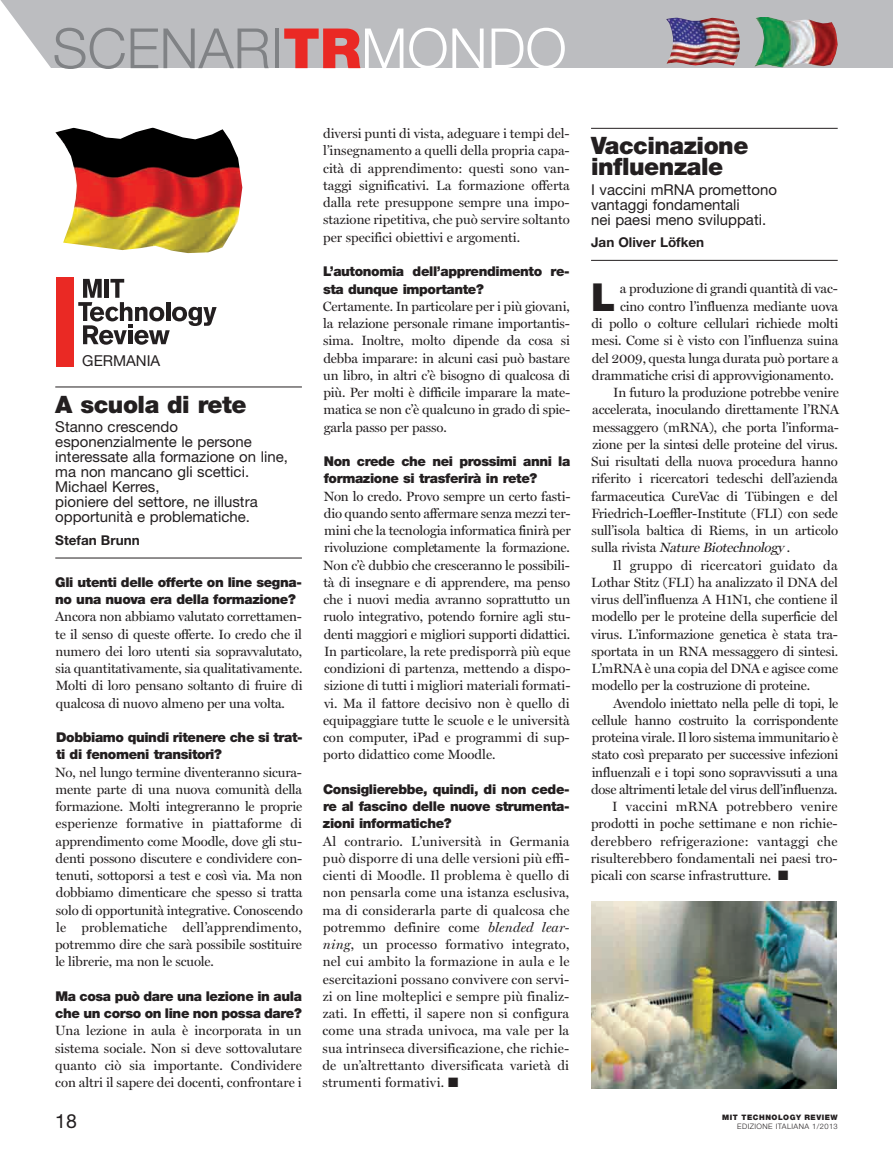
<style>
.page{position:relative;width:893px;height:1161px;background:#fff}
.page>*{position:absolute;margin:0;border:0;box-sizing:border-box;transform-origin:0 0}
.t1{font:300 55.5px "Helvetica Neue LT Std";color:#808285}
.t2{font:900 38.55px "Helvetica Neue LT Std";color:#231f20}
.t3{font:900 24px/21px "Helvetica Neue LT Std";letter-spacing:-.02em;color:#231f20}
.t4{font:19.5px "Helvetica Neue LT Std";color:#231f20}
.t5{font:15px/15px "Helvetica Neue LT Std";color:#231f20}
.t6{font:13.5px/17.2px "Miller Display";letter-spacing:-.01em;color:#231f20;text-align:justify}
.t7{font:900 13.5px/17.2px "Helvetica Neue LT Std";letter-spacing:-.025em;color:#231f20}
.t8{font:13.5px "Miller Display";letter-spacing:.02em;color:#231f20}
.t9{font:italic 13.5px "Miller Display";letter-spacing:-.01em;color:#231f20}
.t10{font:13.5px "Miller Display";letter-spacing:.01em;color:#231f20}
.t11{font:700 13.5px "Helvetica Neue LT Std";color:#231f20}
.t12{font:300 7.5px "Helvetica Neue LT Std";letter-spacing:.055em;color:#231f20}
.t13{font:900 7.5px "Helvetica Neue LT Std";letter-spacing:.065em;color:#231f20}
.s1{font-weight:900;color:#ea2924}
.s2{color:#fff}
.s3{font-style:italic}
.s4{font-style:normal}
</style>
<div class="page">
<div style="left:0;top:0;width:893px;height:68px;background:#bcbdc0"></div>
<hr style="left:55px;top:387px;width:247px;height:1px;background:#231f20">
<hr style="left:55px;top:558px;width:247px;height:1px;background:#231f20">
<hr style="left:591px;top:128px;width:247px;height:1px;background:#231f20">
<hr style="left:591px;top:260px;width:247px;height:1px;background:#231f20">
<svg style="left:0;top:0;width:51px;height:68px"></svg>
<div style="left:56px;top:277px;width:17px;height:89px;background:#ea2924"></div>
<svg style="left:78px;top:279px;width:139px;height:66px"></svg>
<img style="left:666px;top:18px;width:74px;height:47px">
<img style="left:754px;top:17px;width:84px;height:50px">
<img style="left:55px;top:128px;width:187px;height:125px">
<img style="left:591px;top:901px;width:245px;height:187px">
<h1 class="t1" style="left:53px;top:29px;width:516px">SCENARI<span class="s1">TR</span><span class="s2">MONDO</span></h1>
<p class="t5" style="left:82px;top:355px;width:80px">GERMANIA</p>
<h3 class="t3" style="left:55px;top:396px;width:193px">A scuola di rete</h3>
<p class="t5" style="left:55px;top:421px;width:234px">Stanno crescendo esponenzialmente le persone interessate alla formazione on line, ma non mancano gli scettici.<br>Michael Kerres,<br>pioniere del settore, ne illustra opportunità e problematiche.</p>
<p class="t11" style="left:55px;top:535px;width:86px">Stefan Brunn</p>
<p class="t7" style="left:55px;top:574px;width:248px">Gli utenti delle offerte on line segna&shy;no una nuova era della formazione?</p>
<p class="t6" style="left:55px;top:608px;width:249px">Ancora non abbiamo valutato correttamen&shy;te il senso di queste offerte. Io credo che il numero dei loro utenti sia sopravvalutato, sia quantitativamente, sia qualitativamente.<br>Molti di loro pensano soltanto di fruire di qualcosa di nuovo almeno per una volta.</p>
<p class="t7" style="left:56px;top:730px;width:248px">Dobbiamo quindi ritenere che si trat&shy;ti di fenomeni transitori?</p>
<p class="t6" style="left:55px;top:763px;width:249px">No, nel lungo termine diventeranno sicura&shy;mente parte di una nuova comunità della formazione. Molti integreranno le proprie esperienze formative in piattaforme di apprendimento come Moodle, dove gli stu&shy;denti possono discutere e condividere con&shy;tenuti, sottoporsi a test e così via. Ma non dobbiamo dimenticare che spesso si tratta solo di opportunità integrative. Conoscendo le problematiche dell’apprendimento, potremmo dire che sarà possibile sostituire le librerie, ma non le scuole.</p>
<p class="t7" style="left:55px;top:988px;width:248px">Ma cosa può dare una lezione in aula che un corso on line non possa dare?</p>
<p class="t6" style="left:55px;top:1022px;width:248px">Una lezione in aula è incorporata in un sistema sociale. Non si deve sottovalutare quanto ciò sia importante. Condividere con altri il sapere dei docenti, confrontare i</p>
<p class="t6" style="left:323px;top:125px;width:248px">diversi punti di vista, adeguare i tempi del&shy;l’insegnamento a quelli della propria capa&shy;cità di apprendimento: questi sono van&shy;taggi significativi. La formazione offerta dalla rete presuppone sempre una impo&shy;stazione ripetitiva, che può servire soltanto per specifici obiettivi e argomenti.</p>
<p class="t7" style="left:323px;top:264px;width:248px">L’autonomia dell’apprendimento re&shy;sta dunque importante?</p>
<p class="t6" style="left:323px;top:297px;width:249px">Certamente. In particolare per i più giovani, la relazione personale rimane importantis&shy;sima. Inoltre, molto dipende da cosa si debba imparare: in alcuni casi può bastare un libro, in altri c’è bisogno di qualcosa di più. Per molti è difficile imparare la mate&shy;matica se non c’è qualcuno in grado di spie&shy;garla passo per passo.</p>
<p class="t7" style="left:324px;top:454px;width:248px">Non crede che nei prossimi anni la formazione si trasferirà in rete?</p>
<p class="t6" style="left:323px;top:487px;width:249px">Non lo credo. Provo sempre un certo fasti&shy;dio quando sento affermare senza mezzi ter&shy;mini che la tecnologia informatica finirà per rivoluzione completamente la formazione.<br>Non c’è dubbio che cresceranno le possibili&shy;tà di insegnare e di apprendere, ma penso che i nuovi media avranno soprattutto un ruolo integrativo, potendo fornire agli stu&shy;denti maggiori e migliori supporti didattici.<br>In particolare, la rete predisporrà più eque condizioni di partenza, mettendo a dispo&shy;sizione di tutti i migliori materiali formati&shy;vi. Ma il fattore decisivo non è quello di equipaggiare tutte le scuole e le università con computer, iPad e programmi di sup&shy;porto didattico come Moodle.</p>
<p class="t7" style="left:323px;top:781px;width:248px;text-align:justify">Consiglierebbe, quindi, di non cede&shy;re al fascino delle nuove strumenta&shy;zioni informatiche?</p>
<p class="t6" style="left:322px;top:832px;width:249px">Al contrario. L’università in Germania può disporre di una delle versioni più effi&shy;cienti di Moodle. Il problema è quello di non pensarla come una istanza esclusiva, ma di considerarla parte di qualcosa che potremmo definire come <span class="s3">blended lear&shy;ning</span>, un processo formativo integrato, nel cui ambito la formazione in aula e le esercitazioni possano convivere con servi&shy;zi on line molteplici e sempre più finaliz&shy;zati. In effetti, il sapere non si configura come una strada univoca, ma vale per la sua intrinseca diversificazione, che richie&shy;de un’altrettanto diversificata varietà di strumenti formativi. ■</p>
<h3 class="t3" style="left:591px;top:137px;width:159px">Vaccinazione influenzale</h3>
<p class="t5" style="left:591px;top:183px;width:187px">I vaccini mRNA promettono vantaggi fondamentali<br>nei paesi meno sviluppati.</p>
<p class="t11" style="left:591px;top:238px;width:115px">Jan Oliver Löfken</p>
<h2 class="t2" style="left:591px;top:283px;width:26px">L</h2>
<p class="t6" style="left:620px;top:280px;width:219px">a produzione di grandi quantità di vac-</p>
<p class="t6" style="left:620px;top:297px;width:219px">cino contro l’influenza mediante uova</p>
<p class="t6" style="left:591px;top:315px;width:248px">di pollo o colture cellulari richiede molti</p>
<p class="t6" style="left:592px;top:332px;width:248px">mesi. Come si è visto con l’influenza suina</p>
<p class="t6" style="left:592px;top:349px;width:248px">del 2009, questa lunga durata può portare a</p>
<p class="t6" style="left:592px;top:366px;width:243px">drammatiche crisi di approvvigionamento.</p>
<p class="t6" style="left:613px;top:384px;width:227px">In futuro la produzione potrebbe venire</p>
<p class="t6" style="left:592px;top:401px;width:248px">accelerata, inoculando direttamente l’RNA</p>
<p class="t6" style="left:592px;top:418px;width:248px">messaggero (mRNA), che porta l’informa-</p>
<p class="t6" style="left:592px;top:435px;width:247px">zione per la sintesi delle proteine del virus.</p>
<p class="t6" style="left:591px;top:453px;width:248px">Sui risultati della nuova procedura hanno</p>
<p class="t6" style="left:591px;top:470px;width:248px">riferito i ricercatori tedeschi dell’azienda</p>
<p class="t6" style="left:591px;top:487px;width:248px">farmaceutica CureVac di Tübingen e del</p>
<p class="t6" style="left:591px;top:504px;width:248px">Friedrich-Loeffler-Institute (FLI) con sede</p>
<p class="t6" style="left:591px;top:522px;width:248px">sull’isola baltica di Riems, in un articolo</p>
<p class="t9" style="left:592px;top:540px;width:200px"><span class="s4">sulla rivista</span> Nature Biotechnology <span class="s4">.</span></p>
<p class="t10" style="left:612px;top:557px;width:227px">Il gruppo di ricercatori guidato da</p>
<p class="t6" style="left:591px;top:573px;width:248px">Lothar Stitz (FLI) ha analizzato il DNA del</p>
<p class="t6" style="left:591px;top:591px;width:248px">virus dell’influenza A H1N1, che contiene il</p>
<p class="t6" style="left:591px;top:608px;width:248px">modello per le proteine della superficie del</p>
<p class="t6" style="left:591px;top:625px;width:248px">virus. L’informazione genetica è stata tra-</p>
<p class="t6" style="left:591px;top:642px;width:248px">sportata in un RNA messaggero di sintesi.</p>
<p class="t6" style="left:591px;top:660px;width:248px">L’mRNA è una copia del DNA e agisce come</p>
<p class="t6" style="left:592px;top:677px;width:220px">modello per la costruzione di proteine.</p>
<p class="t6" style="left:613px;top:694px;width:227px">Avendolo iniettato nella pelle di topi, le</p>
<p class="t6" style="left:592px;top:711px;width:248px">cellule hanno costruito la corrispondente</p>
<p class="t6" style="left:592px;top:729px;width:248px">proteina virale. Il loro sistema immunitario è</p>
<p class="t6" style="left:592px;top:746px;width:248px">stato così preparato per successive infezioni</p>
<p class="t6" style="left:592px;top:763px;width:247px">influenzali e i topi sono sopravvissuti a una</p>
<p class="t6" style="left:591px;top:780px;width:248px">dose altrimenti letale del virus dell’influenza.</p>
<p class="t8" style="left:612px;top:798px;width:227px">I vaccini mRNA potrebbero venire</p>
<p class="t6" style="left:591px;top:815px;width:248px">prodotti in poche settimane e non richie-</p>
<p class="t8" style="left:591px;top:833px;width:248px">derebbero refrigerazione: vantaggi che</p>
<p class="t6" style="left:591px;top:849px;width:248px">risulterebbero fondamentali nei paesi tro-</p>
<p class="t6" style="left:591px;top:867px;width:199px">picali con scarse infrastrutture. ■</p>
<p class="t13" style="left:722px;top:1114px;width:117px">MIT TECHNOLOGY REVIEW</p>
<h3 class="t4" style="left:55px;top:1114px;width:23px">18</h3>
<p class="t12" style="left:737px;top:1123px;width:102px">EDIZIONE ITALIANA 1/2013</p>
</div>
